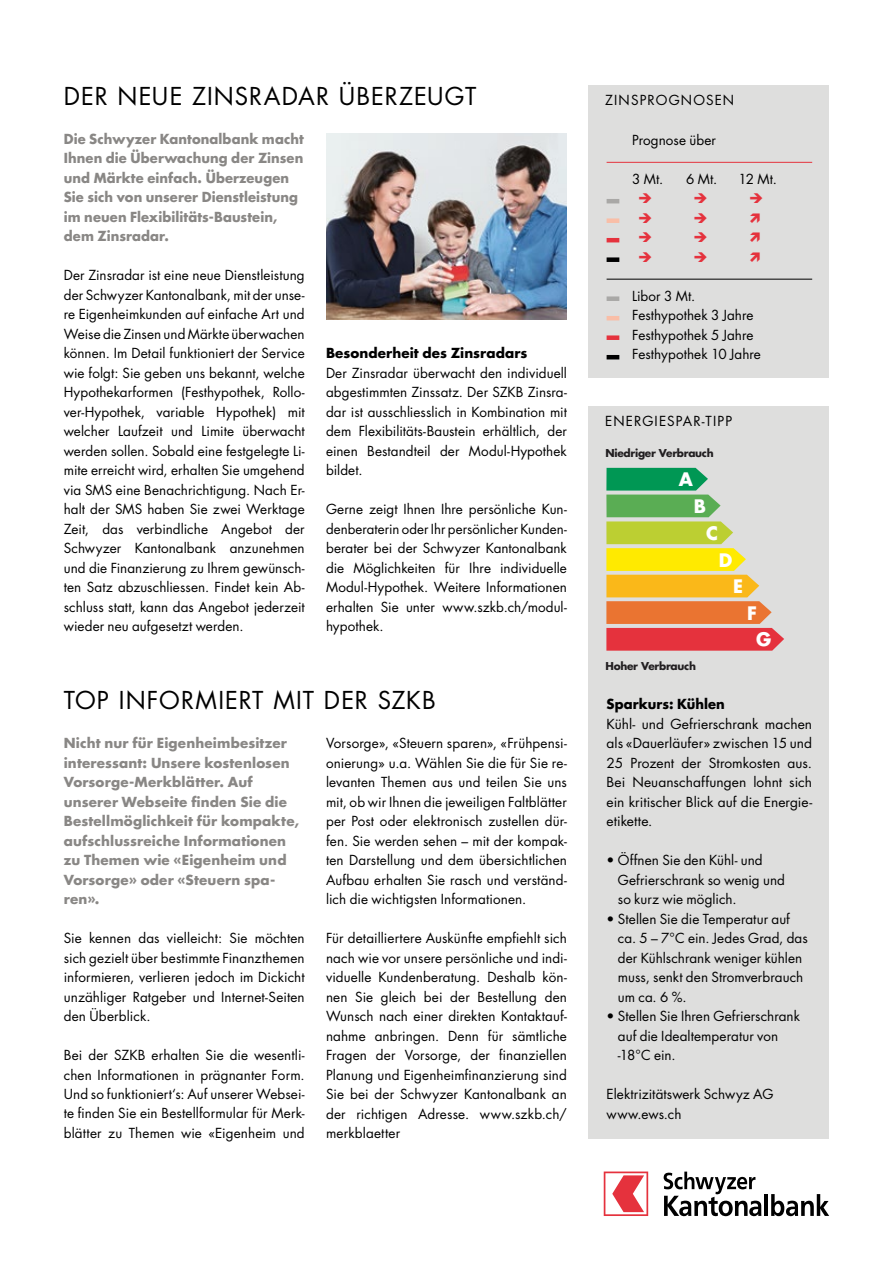
<style>
.page{position:relative;width:893px;height:1263px;background:#fff}
.page>*{position:absolute;margin:0;border:0;box-sizing:border-box;transform-origin:0 0}
.t1{font:24px "Futura Std";letter-spacing:.045em;color:#000}
.t2{font:700 18.15px "Futura Std";color:#fff}
.t3{font:13.5px/19.5px "Futura Std";letter-spacing:.005em;color:#000;text-align:justify}
.t4{font:700 13.5px/19.5px "Futura Std";letter-spacing:.01em;color:#898785}
.t5{font:700 13.5px "Futura Std";letter-spacing:.005em;color:#000}
.t6{font:13.5px "Futura Std";letter-spacing:.085em;color:#000}
.t7{font:700 10.5px "Futura Std";letter-spacing:-.025em;color:#221f21}
</style>
<div class="page">
<div style="left:588px;top:85px;width:241px;height:293px;background:#dededd"></div>
<div style="left:588px;top:680px;width:241px;height:458px;background:#dededd"></div>
<div style="left:588px;top:436px;width:241px;height:244px;background:#dededd"></div>
<svg style="left:606px;top:468px;width:178px;height:183px"></svg>
<hr style="left:607px;top:162px;width:205px;height:1px;background:#e5323d">
<hr style="left:607px;top:279px;width:205px;height:1px;background:#000">
<hr style="left:607px;top:199px;width:12px;height:4px;background:#a9a8a6">
<div style="left:607px;top:218px;width:12px;height:5px;background:#f9bea7"></div>
<hr style="left:607px;top:238px;width:12px;height:4px;background:#e5323d">
<div style="left:607px;top:257px;width:12px;height:5px;background:#000"></div>
<div style="left:607px;top:296px;width:12px;height:5px;background:#a9a8a6"></div>
<hr style="left:607px;top:316px;width:12px;height:4px;background:#f9bea7">
<div style="left:607px;top:335px;width:12px;height:5px;background:#e5323d"></div>
<hr style="left:607px;top:355px;width:12px;height:4px;background:#000">
<div style="left:588px;top:407px;width:241px;height:29px;background:#dededd"></div>
<svg style="left:664px;top:1171px;width:97px;height:45px"></svg>
<hr style="left:764px;top:1194px;width:4px;height:22px;background:#000">
<svg style="left:771px;top:1194px;width:58px;height:22px"></svg>
<svg style="left:604px;top:1171px;width:44px;height:45px"></svg>
<img style="left:326px;top:134px;width:241px;height:185px">
<h1 class="t1" style="left:64px;top:80px;width:414px">DER NEUE ZINSRADAR ÜBERZEUGT</h1>
<p class="t4" style="left:64px;top:129px;width:242px">Die Schwyzer Kantonalbank macht<br>Ihnen die Überwachung der Zinsen und Märkte einfach. Überzeugen<br>Sie sich von unserer Dienstleistung im neuen Flexibilitäts-Baustein, dem Zinsradar.</p>
<p class="t3" style="left:64px;top:265px;width:242px">Der Zinsradar ist eine neue Dienstleistung der Schwyzer Kantonalbank, mit der unse&shy;re Eigenheimkunden auf einfache Art und Weise die Zinsen und Märkte überwachen können. Im Detail funktioniert der Service wie folgt: Sie geben uns bekannt, welche Hypothekarformen (Festhypothek, Rollo&shy;ver-Hypothek, variable Hypothek) mit welcher Laufzeit und Limite überwacht werden sollen. Sobald eine festgelegte Li&shy;mite erreicht wird, erhalten Sie umgehend via SMS eine Benachrichtigung. Nach Er&shy;halt der SMS haben Sie zwei Werktage Zeit, das verbindliche Angebot der Schwyzer Kantonalbank anzunehmen und die Finanzierung zu Ihrem gewünsch&shy;ten Satz abzuschliessen. Findet kein Ab&shy;schluss statt, kann das Angebot jederzeit wieder neu aufgesetzt werden.</p>
<p class="t5" style="left:326px;top:344px;width:203px">Besonderheit des Zinsradars</p>
<p class="t3" style="left:326px;top:363px;width:242px">Der Zinsradar überwacht den individuell abgestimmten Zinssatz. Der SZKB Zinsra&shy;dar ist ausschliesslich in Kombination mit dem Flexibilitäts-Baustein erhältlich, der einen Bestandteil der Modul-Hypothek bildet.</p>
<p class="t3" style="left:326px;top:499px;width:242px">Gerne zeigt Ihnen Ihre persönliche Kun&shy;denberaterin oder Ihr persönlicher Kunden&shy;berater bei der Schwyzer Kantonalbank die Möglichkeiten für Ihre individuelle Modul-Hypothek. Weitere Informationen erhalten Sie unter www.szkb.ch/modul&shy;hypothek.</p>
<h1 class="t1" style="left:64px;top:685px;width:373px">TOP INFORMIERT MIT DER SZKB</h1>
<p class="t4" style="left:64px;top:733px;width:237px">Nicht nur für Eigenheimbesitzer interessant: Unsere kostenlosen<br>Vorsorge-Merkblätter. Auf unserer Webseite finden Sie die<br>Bestellmöglichkeit für kompakte, aufschlussreiche Informationen zu Themen wie «Eigenheim und<br>Vorsorge» oder «Steuern spa&shy;ren».</p>
<p class="t3" style="left:64px;top:928px;width:242px">Sie kennen das vielleicht: Sie möchten sich gezielt über bestimmte Finanzthemen informieren, verlieren jedoch im Dickicht unzähliger Ratgeber und Internet-Seiten den Überblick.</p>
<p class="t3" style="left:64px;top:1045px;width:242px">Bei der SZKB erhalten Sie die wesentli&shy;chen Informationen in prägnanter Form.<br>Und so funktioniert‘s: Auf unserer Websei&shy;te finden Sie ein Bestellformular für Merk&shy;blätter zu Themen wie «Eigenheim und</p>
<p class="t3" style="left:326px;top:733px;width:242px">Vorsorge», «Steuern sparen», «Frühpensi&shy;onierung» u.a. Wählen Sie die für Sie re&shy;levanten Themen aus und teilen Sie uns mit, ob wir Ihnen die jeweiligen Faltblätter per Post oder elektronisch zustellen dür&shy;fen. Sie werden sehen – mit der kompak&shy;ten Darstellung und dem übersichtlichen Aufbau erhalten Sie rasch und verständ&shy;lich die wichtigsten Informationen.</p>
<p class="t3" style="left:326px;top:928px;width:242px">Für detailliertere Auskünfte empfiehlt sich nach wie vor unsere persönliche und indi&shy;viduelle Kundenberatung. Deshalb kön&shy;nen Sie gleich bei der Bestellung den Wunsch nach einer direkten Kontaktauf&shy;nahme anbringen. Denn für sämtliche Fragen der Vorsorge, der finanziellen Planung und Eigenheimfinanzierung sind Sie bei der Schwyzer Kantonalbank an der richtigen Adresse. www.szkb.ch/ merkblaetter</p>
<p class="t6" style="left:605px;top:91px;width:130px">ZINSPROGNOSEN</p>
<p class="t3" style="left:632px;top:130px;width:85px">Prognose über</p>
<p class="t3" style="left:632px;top:169px;width:33px">3 Mt.</p>
<p class="t3" style="left:686px;top:169px;width:33px">6 Mt.</p>
<p class="t3" style="left:739px;top:169px;width:40px">12 Mt.</p>
<p class="t3" style="left:632px;top:286px;width:130px;text-align:left">Libor 3 Mt.<br>Festhypothek 3 Jahre<br>Festhypothek 5 Jahre<br>Festhypothek 10 Jahre</p>
<p class="t6" style="left:605px;top:413px;width:128px">ENERGIESPAR-TIPP</p>
<p class="t7" style="left:605px;top:446px;width:110px">Niedriger Verbrauch</p>
<h2 class="t2" style="left:679px;top:467px;width:16px">A</h2>
<h2 class="t2" style="left:694px;top:494px;width:14px">B</h2>
<h2 class="t2" style="left:706px;top:521px;width:13px">C</h2>
<h2 class="t2" style="left:719px;top:548px;width:15px">D</h2>
<h2 class="t2" style="left:733px;top:574px;width:11px">E</h2>
<h2 class="t2" style="left:747px;top:601px;width:11px">F</h2>
<p class="t7" style="left:605px;top:659px;width:92px">Hoher Verbrauch</p>
<h2 class="t2" style="left:756px;top:627px;width:17px">G</h2>
<p class="t5" style="left:607px;top:695px;width:120px">Sparkurs: Kühlen</p>
<p class="t3" style="left:607px;top:714px;width:207px">Kühl- und Gefrierschrank machen als «Dauerläufer» zwischen 15 und 25 Prozent der Stromkosten aus.<br>Bei Neuanschaffungen lohnt sich ein kritischer Blick auf die Energie&shy;etikette.</p>
<p class="t3" style="left:618px;top:850px;width:169px;text-align:left;text-indent:-11px">• Öffnen Sie den Kühl- und<br>Gefrierschrank so wenig und so kurz wie möglich.</p>
<p class="t3" style="left:618px;top:909px;width:191px;text-align:left;text-indent:-11px">• Stellen Sie die Temperatur auf ca. 5 – 7°C ein. Jedes Grad, das der Kühlschrank weniger kühlen muss, senkt den Stromverbrauch um ca. 6 %.</p>
<p class="t3" style="left:618px;top:1006px;width:184px;text-align:left;text-indent:-11px">• Stellen Sie Ihren Gefrierschrank auf die Idealtemperatur von -18°C ein.</p>
<p class="t3" style="left:607px;top:1084px;width:168px">Elektrizitätswerk Schwyz AG www.ews.ch</p>
</div>
